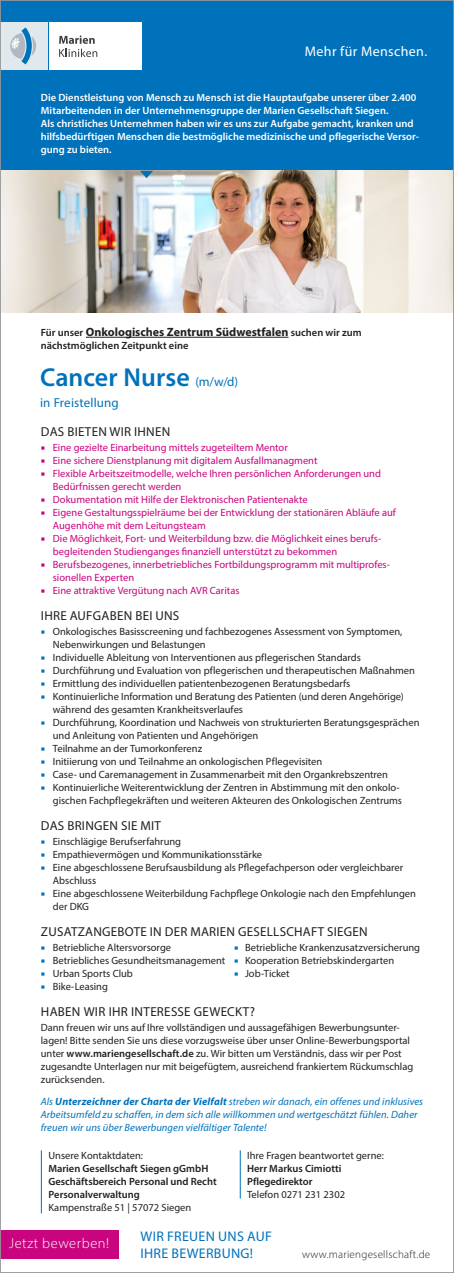
<style>
.page{position:relative;width:454px;height:1273px;background:#fff}
.page>*{position:absolute;margin:0;border:0;box-sizing:border-box;transform-origin:0 0}
.t1{font:600 26px "Myriad Pro";color:#0072bc}
.t2{font:300 14.4px "Myriad Pro";letter-spacing:.04em;color:#fff}
.t3{font:14px/16.8px "Myriad Pro";letter-spacing:.02em;color:#0072bc}
.t4{font:14px "Myriad Pro";letter-spacing:.025em;color:#fff}
.t5{font:13px "Myriad Pro";letter-spacing:.02em;color:#231f20}
.t6{font:13px "Myriad Pro";letter-spacing:.01em;color:#0072bc}
.t7{font:700 12px "Myriad Pro";color:#231f20}
.t8{font:300 11px "Myriad Pro";letter-spacing:.025em;color:#231f20}
.t9{font:10.5px/13px "Myriad Pro";color:#231f20}
.t10{font:10.5px/13px "Myriad Pro";color:#c9047f}
.t11{font:600 10.5px/13px "Myriad Pro";color:#fff}
.t12{font:italic 10.5px/13px "Myriad Pro";letter-spacing:.005em;color:#0072bc}
.t13{font:600 10.5px/13px "Myriad Pro";color:#231f20}
.s1{font-weight:600;font-size:10.5px}
.s2{font-weight:400;font-size:13px}
.s3{color:#0072bc}
.s4{font-weight:600}
.s5{font-weight:700}
</style>
<div class="page">
<div style="left:0;top:0;width:454px;height:177px;background:#0072bc"></div>
<img style="left:2px;top:171px;width:450px;height:142px">
<hr style="left:86px;top:337px;width:202px;height:1px;background:#231f20">
<svg style="left:140px;top:171px;width:13px;height:7px"></svg>
<div style="left:0;top:1229px;width:118px;height:29px;background:#c9047f"></div>
<div style="left:0;top:23px;width:47px;height:47px;background:#e2e9ed"></div>
<div style="left:50px;top:23px;width:92px;height:47px;background:#fff"></div>
<svg style="left:59px;top:36px;width:38px;height:21px"></svg>
<svg style="left:10px;top:27px;width:26px;height:38px"></svg>
<hr style="left:41px;top:1150px;width:1px;height:63px;background:#0072bc">
<hr style="left:240px;top:1150px;width:1px;height:48px;background:#0072bc">
<h3 class="t4" style="left:305px;top:43px;width:124px">Mehr für Menschen.</h3>
<p class="t11" style="left:41px;top:90px;width:379px">Die Dienstleistung von Mensch zu Mensch ist die Hauptaufgabe unserer über 2.400<br>Mitarbeitenden in der Unternehmensgruppe der Marien Gesellschaft Siegen.<br>Als christliches Unternehmen haben wir es uns zur Aufgabe gemacht, kranken und hilfsbedürftigen Menschen die bestmögliche medizinische und pflegerische Versor&shy;gung zu bieten.</p>
<p class="t7" style="left:41px;top:324px;width:322px"><span class="s1">Für unser</span> Onkologisches Zentrum Südwestfalen <span class="s1">suchen wir zum</span></p>
<p class="t13" style="left:41px;top:339px;width:149px">nächstmöglichen Zeitpunkt eine</p>
<h1 class="t1" style="left:40px;top:361px;width:199px">Cancer Nurse <span class="s2">(m/w/d)</span></h1>
<p class="t6" style="left:40px;top:395px;width:80px">in Freistellung</p>
<p class="t5" style="left:41px;top:424px;width:131px">DAS BIETEN WIR IHNEN</p>
<p class="t10" style="left:41px;top:441px;width:248px">○ Eine gezielte Einarbeitung mittels zugeteiltem Mentor</p>
<p class="t10" style="left:41px;top:454px;width:278px">○ Eine sichere Dienstplanung mit digitalem Ausfallmanagment</p>
<p class="t10" style="left:53px;top:467px;width:329px;text-indent:-12px">○ Flexible Arbeitszeitmodelle, welche Ihren persönlichen Anforderungen und<br>Bedürfnissen gerecht werden</p>
<p class="t10" style="left:41px;top:493px;width:268px">○ Dokumentation mit Hilfe der Elektronischen Patientenakte</p>
<p class="t10" style="left:53px;top:506px;width:344px;text-indent:-12px">○ Eigene Gestaltungsspielräume bei der Entwicklung der stationären Abläufe auf<br>Augenhöhe mit dem Leitungsteam</p>
<p class="t10" style="left:53px;top:532px;width:330px;text-indent:-12px">○ Die Möglichkeit, Fort- und Weiterbildung bzw. die Möglichkeit eines berufs&shy;begleitenden Studienganges finanziell unterstützt zu bekommen</p>
<p class="t10" style="left:53px;top:558px;width:338px;text-indent:-12px">○ Berufsbezogenes, innerbetriebliches Fortbildungsprogramm mit multiprofes&shy;sionellen Experten</p>
<p class="t10" style="left:41px;top:584px;width:200px">○ Eine attraktive Vergütung nach AVR Caritas</p>
<p class="t5" style="left:41px;top:608px;width:140px">IHRE AUFGABEN BEI UNS</p>
<p class="t9" style="left:53px;top:625px;width:351px;text-indent:-12px"><span class="s3">○</span> Onkologisches Basisscreening und fachbezogenes Assessment von Symptomen,<br>Nebenwirkungen und Belastungen</p>
<p class="t9" style="left:41px;top:651px;width:321px"><span class="s3">○</span> Individuelle Ableitung von Interventionen aus pflegerischen Standards</p>
<p class="t9" style="left:41px;top:664px;width:375px"><span class="s3">○</span> Durchführung und Evaluation von pflegerischen und therapeutischen Maßnahmen</p>
<p class="t9" style="left:41px;top:677px;width:311px"><span class="s3">○</span> Ermittlung des individuellen patientenbezogenen Beratungsbedarfs</p>
<p class="t9" style="left:53px;top:690px;width:352px;text-indent:-12px"><span class="s3">○</span> Kontinuierliche Information und Beratung des Patienten (und deren Angehörige) während des gesamten Krankheitsverlaufes</p>
<p class="t9" style="left:53px;top:716px;width:368px;text-indent:-12px"><span class="s3">○</span> Durchführung, Koordination und Nachweis von strukturierten Beratungsgesprächen und Anleitung von Patienten und Angehörigen</p>
<p class="t9" style="left:41px;top:742px;width:163px"><span class="s3">○</span> Teilnahme an der Tumorkonferenz</p>
<p class="t9" style="left:41px;top:755px;width:283px"><span class="s3">○</span> Initiierung von und Teilnahme an onkologischen Pflegevisiten</p>
<p class="t9" style="left:41px;top:768px;width:348px"><span class="s3">○</span> Case- und Caremanagement in Zusammenarbeit mit den Organkrebszentren</p>
<p class="t9" style="left:41px;top:781px;width:362px;text-align:right"><span class="s3">○</span> Kontinuierliche Weiterentwicklung der Zentren in Abstimmung mit den onkolo&shy;gischen Fachpflegekräften und weiteren Akteuren des Onkologischen Zentrums</p>
<p class="t5" style="left:41px;top:818px;width:121px">DAS BRINGEN SIE MIT</p>
<p class="t9" style="left:41px;top:835px;width:142px"><span class="s3">○</span> Einschlägige Berufserfahrung</p>
<p class="t9" style="left:41px;top:848px;width:222px"><span class="s3">○</span> Empathievermögen und Kommunikationsstärke</p>
<p class="t9" style="left:53px;top:861px;width:351px;text-indent:-12px"><span class="s3">○</span> Eine abgeschlossene Berufsausbildung als Pflegefachperson oder vergleichbarer<br>Abschluss</p>
<p class="t9" style="left:53px;top:887px;width:364px;text-indent:-12px"><span class="s3">○</span> Eine abgeschlossene Weiterbildung Fachpflege Onkologie nach den Empfehlungen der DKG</p>
<p class="t5" style="left:41px;top:924px;width:328px">ZUSATZANGEBOTE IN DER MARIEN GESELLSCHAFT SIEGEN</p>
<p class="t9" style="left:41px;top:941px;width:132px"><span class="s3">○</span> Betriebliche Altersvorsorge</p>
<p class="t9" style="left:234px;top:941px;width:187px"><span class="s3">○</span> Betriebliche Krankenzusatzversicherung</p>
<p class="t9" style="left:41px;top:954px;width:354px"><span class="s3">○</span> Betriebliches Gesundheitsmanagement <span class="s3">○</span> Kooperation Betriebskindergarten</p>
<p class="t9" style="left:41px;top:967px;width:93px"><span class="s3">○</span> Urban Sports Club</p>
<p class="t9" style="left:234px;top:967px;width:57px"><span class="s3">○</span> Job-Ticket</p>
<p class="t9" style="left:41px;top:980px;width:69px"><span class="s3">○</span> Bike-Leasing</p>
<p class="t5" style="left:41px;top:1004px;width:215px">HABEN WIR IHR INTERESSE GEWECKT?</p>
<p class="t9" style="left:41px;top:1021px;width:374px">Dann freuen wir uns auf Ihre vollständigen und aussagefähigen Bewerbungsunter&shy;lagen! Bitte senden Sie uns diese vorzugsweise über unser Online-Bewerbungsportal unter <span class="s4">www.mariengesellschaft.de</span> zu. Wir bitten um Verständnis, dass wir per Post zugesandte Unterlagen nur mit beigefügtem, ausreichend frankiertem Rückumschlag zurücksenden.</p>
<p class="t12" style="left:41px;top:1095px;width:383px">Als <span class="s5">Unterzeichner der Charta der Vielfalt</span> streben wir danach, ein offenes und inklusives<br>Arbeitsumfeld zu schaffen, in dem sich alle willkommen und wertgeschätzt fühlen. Daher freuen wir uns über Bewerbungen vielfältiger Talente!</p>
<p class="t9" style="left:48px;top:1149px;width:96px">Unsere Kontaktdaten:</p>
<p class="t13" style="left:48px;top:1161px;width:170px">Marien Gesellschaft Siegen gGmbH<br>Geschäftsbereich Personal und Recht<br>Personalverwaltung</p>
<p class="t9" style="left:48px;top:1201px;width:144px">Kampenstraße 51 | 57072 Siegen</p>
<p class="t9" style="left:247px;top:1149px;width:138px">Ihre Fragen beantwortet gerne:</p>
<p class="t13" style="left:247px;top:1161px;width:96px">Herr Markus Cimiotti<br>Pflegedirektor</p>
<p class="t9" style="left:247px;top:1188px;width:99px">Telefon 0271 231 2302</p>
<h2 class="t2" style="left:9px;top:1235px;width:102px">Jetzt bewerben!</h2>
<h3 class="t3" style="left:140px;top:1227px;width:133px">WIR FREUEN UNS AUF<br>IHRE BEWERBUNG!</h3>
<p class="t8" style="left:302px;top:1247px;width:129px">www.mariengesellschaft.de</p>
</div>
